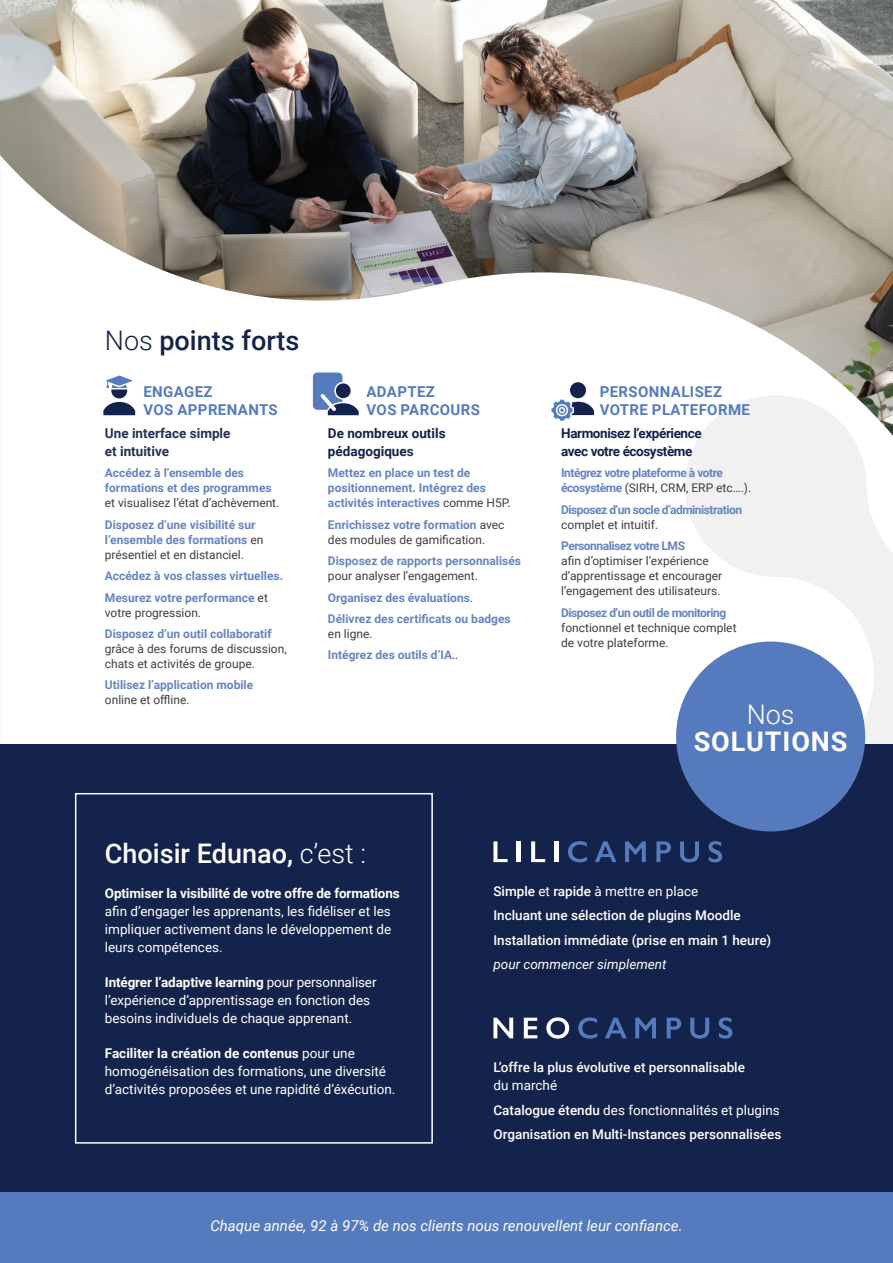
<style>
.page{position:relative;width:893px;height:1263px;background:#fff}
.page>*{position:absolute;margin:0;border:0;box-sizing:border-box;transform-origin:0 0}
.t1{font:500 27px "Roboto";color:#fff}
.t2{font:500 27px "Roboto";color:#14234b}
.t3{font:700 27px "Roboto";letter-spacing:.035em;color:#fff}
.t4{font:300 27px "Roboto";color:#fff}
.t5{font:700 15px/18px "Roboto";letter-spacing:.025em;color:#557bbe}
.t6{font:italic 15px "Roboto";color:#fff}
.t7{font:13.5px/18px "Roboto";color:#fff}
.t8{font:500 13.5px/18px "Roboto";color:#fff}
.t9{font:700 13.5px/18px "Roboto";letter-spacing:-.03em;color:#14234b}
.t10{font:700 13.5px/18px "Roboto";color:#243155}
.t11{font:700 13.5px/18px "Roboto";color:#14234b}
.t12{font:italic 13.5px "Roboto";color:#fff}
.t13{font:700 12px/15px "Roboto";color:#6684c3}
.t14{font:12px/15px "Roboto";color:#3e3e3f}
.t15{font:700 12px/15px "Roboto";letter-spacing:-.04em;color:#6684c3}
.s1{font-weight:300}
.s2{font-weight:400;color:#3e3e3f}
.s3{font-weight:700;color:#6684c3}
.s4{color:#243155}
.s5{font-weight:700}
.s6{font-weight:500}
.s7{font-weight:400}
</style>
<div class="page">
<svg style="left:685px;top:436px;width:208px;height:308px;fill:#f2f1f1"></svg>
<img style="left:0;top:0;width:893px;height:436px">
<div style="left:0;top:744px;width:893px;height:519px;background:#14234b"></div>
<div style="left:676px;top:641px;width:189px;height:190px;background:#557bbe;border-radius:50%"></div>
<svg style="left:493px;top:841px;width:14px;height:21px"></svg>
<hr style="left:516px;top:841px;width:4px;height:21px;background:#fff">
<svg style="left:531px;top:841px;width:14px;height:21px"></svg>
<hr style="left:554px;top:841px;width:4px;height:21px;background:#fff">
<svg style="left:568px;top:841px;width:19px;height:21px"></svg>
<svg style="left:595px;top:841px;width:21px;height:21px"></svg>
<svg style="left:625px;top:841px;width:21px;height:21px"></svg>
<svg style="left:656px;top:841px;width:15px;height:21px"></svg>
<svg style="left:680px;top:841px;width:19px;height:21px"></svg>
<svg style="left:708px;top:841px;width:14px;height:21px"></svg>
<svg style="left:493px;top:1018px;width:20px;height:20px"></svg>
<svg style="left:524px;top:1018px;width:13px;height:20px"></svg>
<svg style="left:546px;top:1017px;width:23px;height:22px"></svg>
<svg style="left:578px;top:1017px;width:19px;height:22px"></svg>
<svg style="left:605px;top:1018px;width:22px;height:20px"></svg>
<svg style="left:635px;top:1018px;width:21px;height:20px"></svg>
<svg style="left:667px;top:1018px;width:14px;height:20px"></svg>
<svg style="left:690px;top:1018px;width:19px;height:21px"></svg>
<svg style="left:719px;top:1017px;width:13px;height:22px"></svg>
<div style="left:0;top:1192px;width:893px;height:71px;background:#557bbe"></div>
<svg style="left:313px;top:372px;width:46px;height:43px"></svg>
<svg style="left:103px;top:376px;width:32px;height:39px"></svg>
<div style="left:570px;top:382px;width:16px;height:16px;background:#14234b;border-radius:50%"></div>
<svg style="left:551px;top:400px;width:43px;height:21px"></svg>
<div style="left:75px;top:793px;width:358px;height:350px;border:2px solid #fff"></div>
<p class="t2" style="left:105px;top:321px;width:196px"><span class="s1">Nos</span> points forts</p>
<p class="t5" style="left:143px;top:382px;width:136px">ENGAGEZ<br>VOS APPRENANTS</p>
<p class="t10" style="left:105px;top:424px;width:127px">Une interface simple et intuitive</p>
<p class="t13" style="left:105px;top:465px;width:176px">Accédez à l’ensemble des formations et des programmes <span class="s2">et visualisez l’état d’achèvement.</span></p>
<p class="t13" style="left:105px;top:516px;width:160px">Disposez d’une visibilité sur l’ensemble des formations <span class="s2">en présentiel et en distanciel.</span></p>
<p class="t13" style="left:105px;top:568px;width:180px">Accédez à vos classes virtuelles.</p>
<p class="t13" style="left:105px;top:589px;width:165px">Mesurez votre performance <span class="s2">et votre progression.</span></p>
<p class="t14" style="left:105px;top:626px;width:183px"><span class="s3">Disposez d’un outil collaboratif </span>grâce à des forums de discussion, chats et activités de groupe.</p>
<p class="t13" style="left:105px;top:677px;width:150px">Utilisez l’application mobile <span class="s2">online et offline.</span></p>
<p class="t5" style="left:366px;top:382px;width:115px">ADAPTEZ<br>VOS PARCOURS</p>
<p class="t11" style="left:328px;top:424px;width:119px">De nombreux outils pédagogique<span class="s4">s</span></p>
<p class="t13" style="left:328px;top:465px;width:184px">Mettez en place un test de positionnement. Intégrez des activités interactives <span class="s2">comme H5P.</span></p>
<p class="t14" style="left:328px;top:516px;width:178px"><span class="s3">Enrichissez votre formation</span> avec des modules de gamification.</p>
<p class="t13" style="left:328px;top:553px;width:195px">Disposez de rapports personnalisés <span class="s2">pour analyser l’engagement.</span></p>
<p class="t13" style="left:328px;top:589px;width:147px">Organisez des évaluations<span class="s2">.</span></p>
<p class="t13" style="left:328px;top:611px;width:184px">Délivrez des certificats ou badges <span class="s2">en ligne.</span></p>
<p class="t13" style="left:328px;top:647px;width:132px">Intégrez des outils d’IA<span class="s2">..</span></p>
<p class="t5" style="left:600px;top:382px;width:152px">PERSONNALISEZ<br>VOTRE PLATEFORME</p>
<p class="t9" style="left:561px;top:424px;width:142px">Harmonisez l’expérience avec votre écosystème</p>
<p class="t15" style="left:561px;top:465px;width:192px">Intégrez votre plateforme à votre écosystème <span class="s2">(SIRH, CRM, ERP etc….).</span></p>
<p class="t15" style="left:561px;top:501px;width:182px">Disposez d’un socle d’administration <span class="s2">complet et intuitif.</span></p>
<p class="t14" style="left:561px;top:538px;width:163px"><span class="s3">Personnalisez votre LMS<br></span>afin d’optimiser l’expérience d’apprentissage et encourager l’engagement des utilisateurs.</p>
<p class="t14" style="left:561px;top:604px;width:177px"><span class="s3">Disposez d’un outil de monitoring </span>fonctionnel et technique complet de votre plateforme.</p>
<p class="t4" style="left:747px;top:696px;width:49px">Nos</p>
<p class="t3" style="left:694px;top:723px;width:155px">SOLUTIONS</p>
<p class="t1" style="left:105px;top:835px;width:263px">Choisir Edunao, <span class="s1">c’est :</span></p>
<p class="t7" style="left:105px;top:883px;width:296px"><span class="s5">Optimiser la visibilité de votre offre de formations </span>afin d’engager les apprenants, les fidéliser et les impliquer activement dans le développement de leurs compétences.</p>
<p class="t7" style="left:105px;top:972px;width:273px"><span class="s5">Intégrer l’adaptive learning</span> pour personnaliser l’expérience d’apprentissage en fonction des besoins individuels de chaque apprenant.</p>
<p class="t7" style="left:105px;top:1043px;width:292px"><span class="s5">Faciliter la création de contenus</span> pour une homogénéisation des formations, une diversité d’activités proposées et une rapidité d’éxécution.</p>
<p class="t7" style="left:493px;top:882px;width:206px"><span class="s6">Simple</span> et <span class="s6">rapide</span> à mettre en place</p>
<p class="t8" style="left:493px;top:906px;width:249px">Incluant une sélection de plugins Moodle</p>
<p class="t8" style="left:493px;top:930px;width:279px">Installation immédiate (prise en main 1 heure)</p>
<p class="t12" style="left:493px;top:955px;width:175px">pour commencer simplement</p>
<p class="t8" style="left:493px;top:1058px;width:253px">L’offre la plus évolutive et personnalisable <span class="s7">du marché</span></p>
<p class="t7" style="left:493px;top:1100px;width:288px"><span class="s6">Catalogue étendu</span> des fonctionnalités et plugins</p>
<p class="t8" style="left:493px;top:1124px;width:289px">Organisation en Multi-Instances personnalisées</p>
<p class="t6" style="left:210px;top:1215px;width:474px">Chaque année, 92 à 97% de nos clients nous renouvellent leur confiance.</p>
</div>
